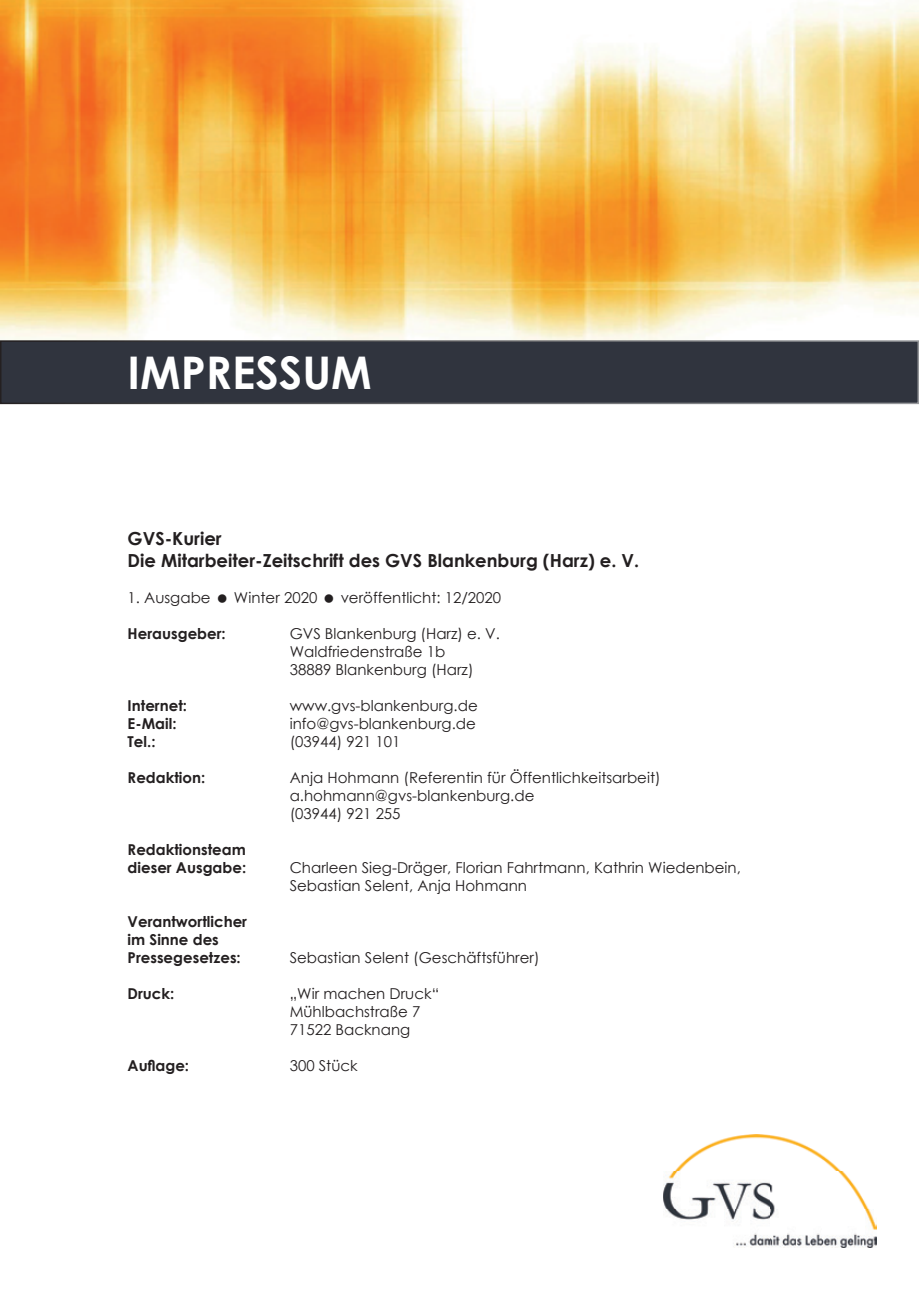
<style>
.page{position:relative;width:919px;height:1289px;background:#fff}
.page>*{position:absolute;margin:0;border:0;box-sizing:border-box;transform-origin:0 0}
.t1{font:700 45px "Century Gothic";color:#fff}
.t2{font:700 18px/21.6px "Century Gothic";color:#231f20}
.t3{font:15px/18px "Century Gothic";color:#231f20}
.t4{font:700 15px/18px "Century Gothic";color:#231f20}
</style>
<div class="page">
<img style="left:0;top:0;width:918px;height:340px">
<div style="left:1px;top:341px;width:917px;height:62px;background:#30343e"></div>
<img style="left:663px;top:1134px;width:213px;height:113px">
<h1 class="t1" style="left:128px;top:338px;width:245px">IMPRESSUM</h1>
<p class="t2" style="left:128px;top:527px;width:513px">GVS-Kurier<br>Die Mitarbeiter-Zeitschrift des GVS Blankenburg (Harz) e. V.</p>
<p class="t3" style="left:128px;top:588px;width:84px">1. Ausgabe</p>
<p class="t3" style="left:234px;top:588px;width:85px">Winter 2020</p>
<p class="t3" style="left:340px;top:588px;width:162px">veröffentlicht: 12/2020</p>
<p class="t4" style="left:128px;top:623px;width:100px">Herausgeber:</p>
<p class="t3" style="left:290px;top:624px;width:212px">GVS Blankenburg (Harz) e. V.<br>Waldfriedenstraße 1b<br>38889 Blankenburg (Harz)</p>
<p class="t4" style="left:128px;top:695px;width:61px">Internet:</p>
<p class="t3" style="left:290px;top:696px;width:189px">www.gvs-blankenburg.de</p>
<p class="t4" style="left:128px;top:713px;width:50px">E-Mail:</p>
<p class="t3" style="left:290px;top:714px;width:188px">info@gvs-blankenburg.de</p>
<p class="t4" style="left:128px;top:731px;width:29px">Tel.:</p>
<p class="t3" style="left:290px;top:732px;width:112px">(03944) 921 101</p>
<p class="t4" style="left:128px;top:767px;width:79px">Redaktion:</p>
<p class="t3" style="left:290px;top:768px;width:372px">Anja Hohmann (Referentin für Öffentlichkeitsarbeit) a.hohmann@gvs-blankenburg.de<br>(03944) 921 255</p>
<p class="t4" style="left:128px;top:839px;width:120px">Redaktionsteam dieser Ausgabe:</p>
<p class="t3" style="left:290px;top:858px;width:452px">Charleen Sieg-Dräger, Florian Fahrtmann, Kathrin Wiedenbein,<br>Sebastian Selent, Anja Hohmann</p>
<p class="t4" style="left:128px;top:911px;width:121px">Verantwortlicher im Sinne des<br>Pressegesetzes:</p>
<p class="t3" style="left:290px;top:948px;width:251px">Sebastian Selent (Geschäftsführer)</p>
<p class="t4" style="left:128px;top:983px;width:48px">Druck:</p>
<p class="t3" style="left:290px;top:984px;width:151px">„Wir machen Druck“<br>Mühlbachstraße 7<br>71522 Backnang</p>
<p class="t4" style="left:128px;top:1055px;width:63px">Auflage:</p>
<p class="t3" style="left:290px;top:1056px;width:69px">300 Stück</p>
</div>
